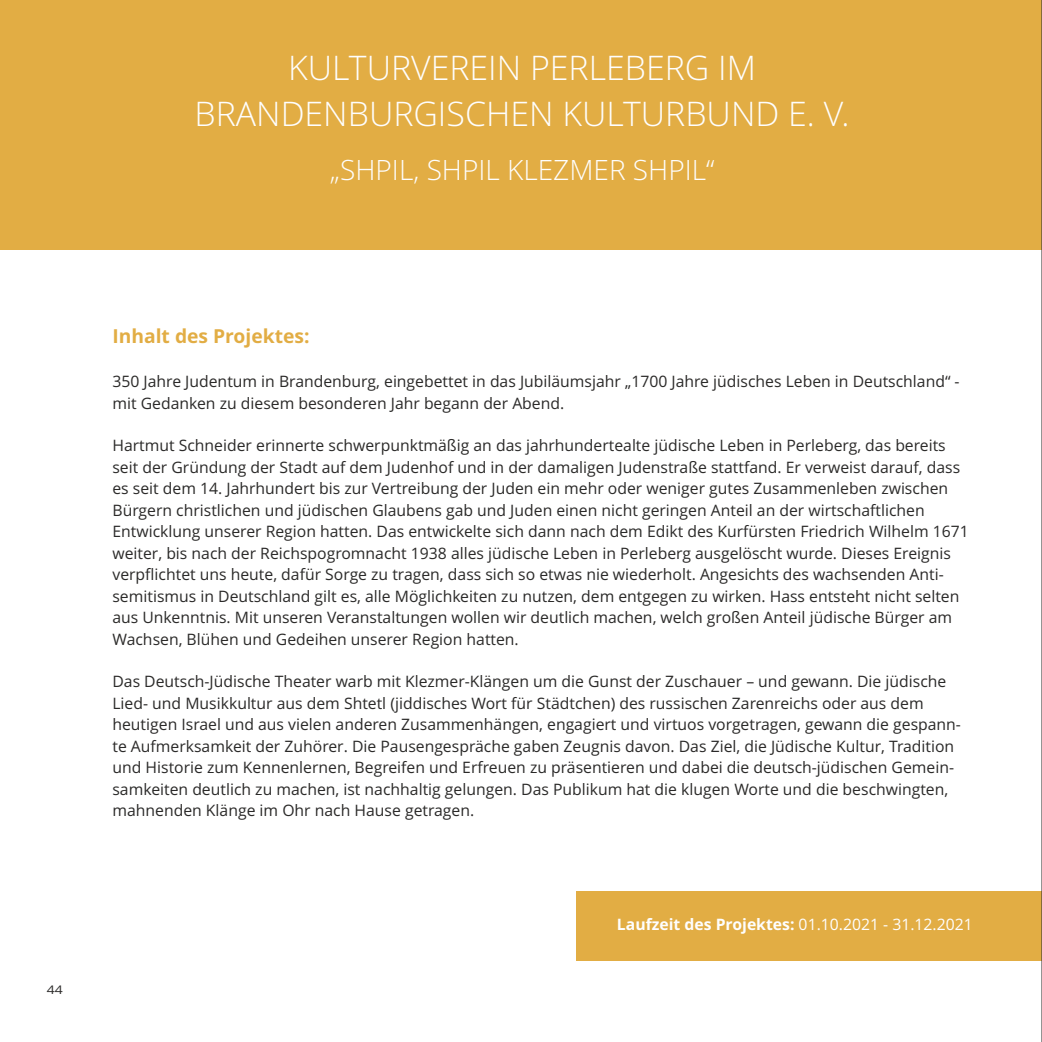
<style>
.page{position:relative;width:1042px;height:1042px;background:#fff}
.page>*{position:absolute;margin:0;border:0;box-sizing:border-box;transform-origin:0 0}
.t1{font:300 33.95px/46.2px "Open Sans";color:#fefefe;text-align:center}
.t2{font:300 28px "Open Sans";color:#fefefe}
.t3{font:700 19.25px "Open Sans";color:#e2ad44}
.t4{font:15.75px/21.5px "Open Sans";color:#2b2a29}
.t5{font:700 15.75px "Open Sans";color:#fefefe}
.t6{font:11.9px "Open Sans";color:#2b2a29;scale:1.18 1}
.s1{font-weight:400}
</style>
<div class="page">
<div style="left:0;top:0;width:1042px;height:250px;background:#e2ad44"></div>
<div style="left:577px;top:891px;width:465px;height:69px;background:#e2ad44"></div>
<hr style="left:1041px;top:0;width:1px;height:1042px;background:#2b2a29">
<h1 class="t1" style="left:195px;top:48px;width:656px">KULTURVEREIN PERLEBERG IM<br>BRANDENBURGISCHEN KULTURBUND E. V.</h1>
<h2 class="t2" style="left:330px;top:158px;width:386px">„SHPIL, SHPIL KLEZMER SHPIL“</h2>
<p class="t6" style="left:47px;top:985px;width:15px">44</p>
<p class="t3" style="left:112px;top:328px;width:198px">Inhalt des Projektes:</p>
<p class="t4" style="left:112px;top:372px;width:849px">350 Jahre Judentum in Brandenburg, eingebettet in das Jubiläumsjahr „1700 Jahre jüdisches Leben in Deutschland“ - mit Gedanken zu diesem besonderen Jahr begann der Abend.</p>
<p class="t4" style="left:112px;top:436px;width:858px">Hartmut Schneider erinnerte schwerpunktmäßig an das jahrhundertealte jüdische Leben in Perleberg, das bereits seit der Gründung der Stadt auf dem Judenhof und in der damaligen Judenstraße stattfand. Er verweist darauf, dass es seit dem 14. Jahrhundert bis zur Vertreibung der Juden ein mehr oder weniger gutes Zusammenleben zwischen Bürgern christlichen und jüdischen Glaubens gab und Juden einen nicht geringen Anteil an der wirtschaftlichen Entwicklung unserer Region hatten. Das entwickelte sich dann nach dem Edikt des Kurfürsten Friedrich Wilhelm 1671 weiter, bis nach der Reichspogromnacht 1938 alles jüdische Leben in Perleberg ausgelöscht wurde. Dieses Ereignis verpflichtet uns heute, dafür Sorge zu tragen, dass sich so etwas nie wiederholt. Angesichts des wachsenden Anti&shy;semitismus in Deutschland gilt es, alle Möglichkeiten zu nutzen, dem entgegen zu wirken. Hass entsteht nicht selten aus Unkenntnis. Mit unseren Veranstaltungen wollen wir deutlich machen, welch großen Anteil jüdische Bürger am Wachsen, Blühen und Gedeihen unserer Region hatten.</p>
<p class="t4" style="left:112px;top:672px;width:850px">Das Deutsch-Jüdische Theater warb mit Klezmer-Klängen um die Gunst der Zuschauer – und gewann. Die jüdische Lied- und Musikkultur aus dem Shtetl (jiddisches Wort für Städtchen) des russischen Zarenreichs oder aus dem heutigen Israel und aus vielen anderen Zusammenhängen, engagiert und virtuos vorgetragen, gewann die gespann&shy;te Aufmerksamkeit der Zuhörer. Die Pausengespräche gaben Zeugnis davon. Das Ziel, die Jüdische Kultur, Tradition und Historie zum Kennenlernen, Begreifen und Erfreuen zu präsentieren und dabei die deutsch-jüdischen Gemein&shy;samkeiten deutlich zu machen, ist nachhaltig gelungen. Das Publikum hat die klugen Worte und die beschwingten, mahnenden Klänge im Ohr nach Hause getragen.</p>
<p class="t5" style="left:617px;top:918px;width:357px">Laufzeit des Projektes: <span class="s1">01.10.2021 - 31.12.2021</span></p>
</div>
